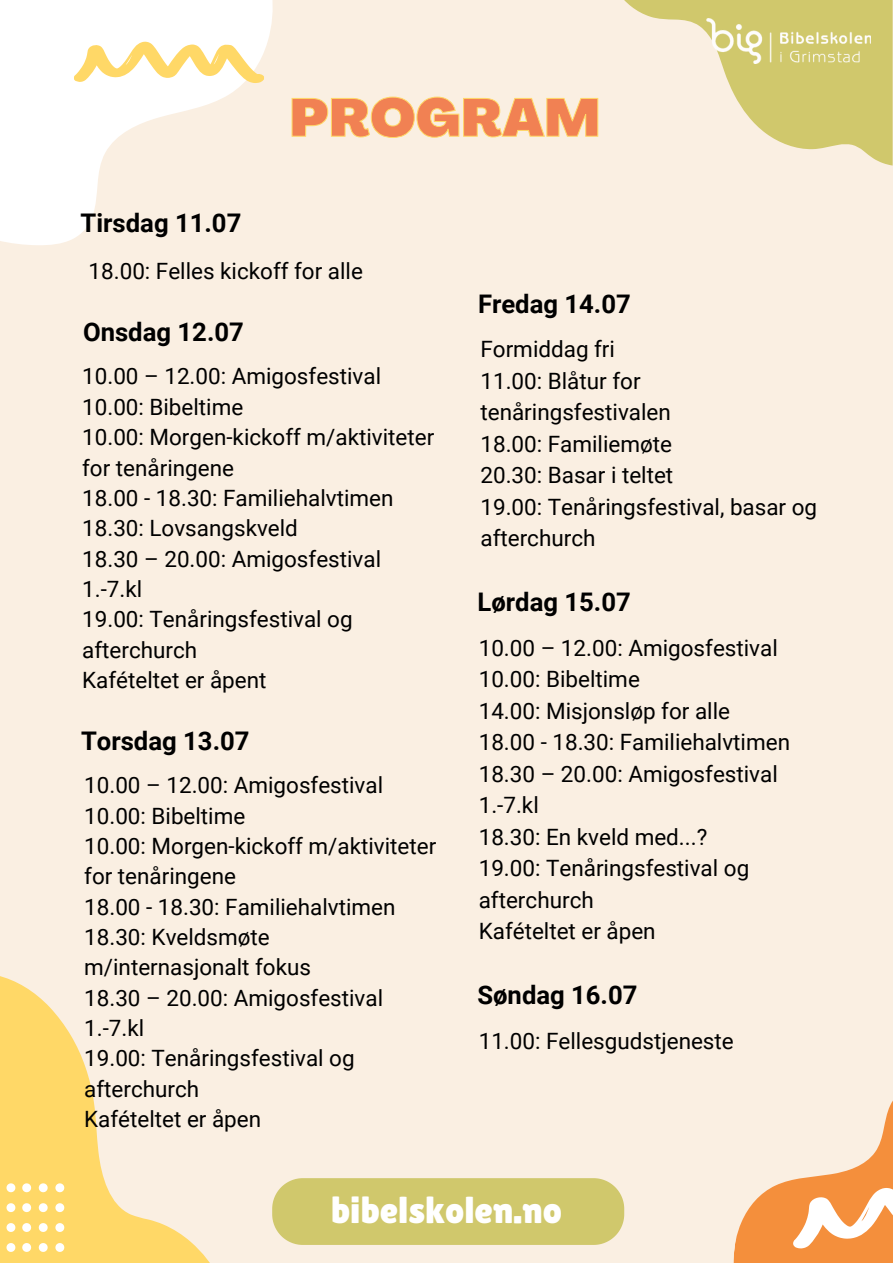
<style>
.page{position:relative;width:893px;height:1264px;background:#fff}
.page>*{position:absolute;margin:0;border:0;box-sizing:border-box;transform-origin:0 0}
.t1{font:900 52.5px "Agrandir";color:#f18153}
.t2{font:37.5px "Lilita One";color:#fff}
.t3{font:700 25.65px "Roboto";color:#000}
.t4{font:22.5px/30.3px "Roboto";color:#000}
</style>
<div class="page">
<div style="left:0;top:0;width:892px;height:1262px;background:#faefe2"></div>
<svg style="left:0;top:976px;width:209px;height:286px"></svg>
<svg style="left:0;top:0;width:272px;height:245px;fill:#fff"></svg>
<svg style="left:73px;top:33px;width:193px;height:62px;background:#fef3d4"></svg>
<div style="left:272px;top:1178px;width:352px;height:66px;background:#d0c86c"></div>
<svg style="left:624px;top:0;width:268px;height:165px"></svg>
<svg style="left:733px;top:1102px;width:159px;height:160px"></svg>
<svg style="left:6px;top:1242px;width:9px;height:9px"></svg>
<svg style="left:6px;top:1222px;width:9px;height:9px"></svg>
<svg style="left:6px;top:1203px;width:9px;height:9px"></svg>
<svg style="left:6px;top:1183px;width:9px;height:9px"></svg>
<svg style="left:22px;top:1242px;width:9px;height:9px"></svg>
<svg style="left:22px;top:1222px;width:9px;height:9px"></svg>
<svg style="left:22px;top:1203px;width:9px;height:9px"></svg>
<svg style="left:22px;top:1183px;width:9px;height:9px"></svg>
<svg style="left:39px;top:1242px;width:9px;height:9px"></svg>
<svg style="left:39px;top:1222px;width:9px;height:9px"></svg>
<svg style="left:39px;top:1203px;width:9px;height:9px"></svg>
<svg style="left:39px;top:1183px;width:9px;height:9px"></svg>
<svg style="left:55px;top:1242px;width:9px;height:9px"></svg>
<svg style="left:55px;top:1222px;width:9px;height:9px"></svg>
<svg style="left:55px;top:1203px;width:9px;height:9px"></svg>
<svg style="left:55px;top:1183px;width:9px;height:9px"></svg>
<img style="left:706px;top:19px;width:163px;height:45px">
<svg style="left:291px;top:96px;width:307px;height:42px"></svg>
<h1 class="t1" style="left:289px;top:97px;width:312px">PROGRAM</h1>
<p class="t3" style="left:81px;top:208px;width:162px">Tirsdag 11.07</p>
<p class="t4" style="left:89px;top:256px;width:276px">18.00: Felles kickoff for alle</p>
<p class="t3" style="left:83px;top:317px;width:162px">Onsdag 12.07</p>
<p class="t4" style="left:82px;top:361px;width:353px">10.00 – 12.00: Amigosfestival<br>10.00: Bibeltime<br>10.00: Morgen-kickoff m/aktiviteter for tenåringene<br>18.00 - 18.30: Familiehalvtimen<br>18.30: Lovsangskveld<br>18.30 – 20.00: Amigosfestival<br>1.-7.kl<br>19.00: Tenåringsfestival og afterchurch<br>Kafételtet er åpent</p>
<p class="t3" style="left:81px;top:726px;width:170px">Torsdag 13.07</p>
<p class="t4" style="left:84px;top:770px;width:353px">10.00 – 12.00: Amigosfestival<br>10.00: Bibeltime<br>10.00: Morgen-kickoff m/aktiviteter for tenåringene<br>18.00 - 18.30: Familiehalvtimen<br>18.30: Kveldsmøte m/internasjonalt fokus<br>18.30 – 20.00: Amigosfestival<br>1.-7.kl<br>19.00: Tenåringsfestival og afterchurch<br>Kafételtet er åpen</p>
<p class="t3" style="left:478px;top:289px;width:154px">Fredag 14.07</p>
<p class="t4" style="left:480px;top:334px;width:338px;line-height:31.5px">Formiddag fri<br>11.00: Blåtur for tenåringsfestivalen<br>18.00: Familiemøte<br>20.30: Basar i teltet<br>19.00: Tenåringsfestival, basar og afterchurch</p>
<p class="t3" style="left:477px;top:587px;width:155px">Lørdag 15.07</p>
<p class="t4" style="left:478px;top:632px;width:313px;line-height:31.5px">10.00 – 12.00: Amigosfestival<br>10.00: Bibeltime<br>14.00: Misjonsløp for alle<br>18.00 - 18.30: Familiehalvtimen<br>18.30 – 20.00: Amigosfestival<br>1.-7.kl<br>18.30: En kveld med...?<br>19.00: Tenåringsfestival og afterchurch<br>Kafételtet er åpen</p>
<p class="t3" style="left:477px;top:980px;width:161px">Søndag 16.07</p>
<p class="t4" style="left:478px;top:1026px;width:256px">11.00: Fellesgudstjeneste</p>
<h2 class="t2" style="left:331px;top:1188px;width:233px">bibelskolen.no</h2>
</div>
